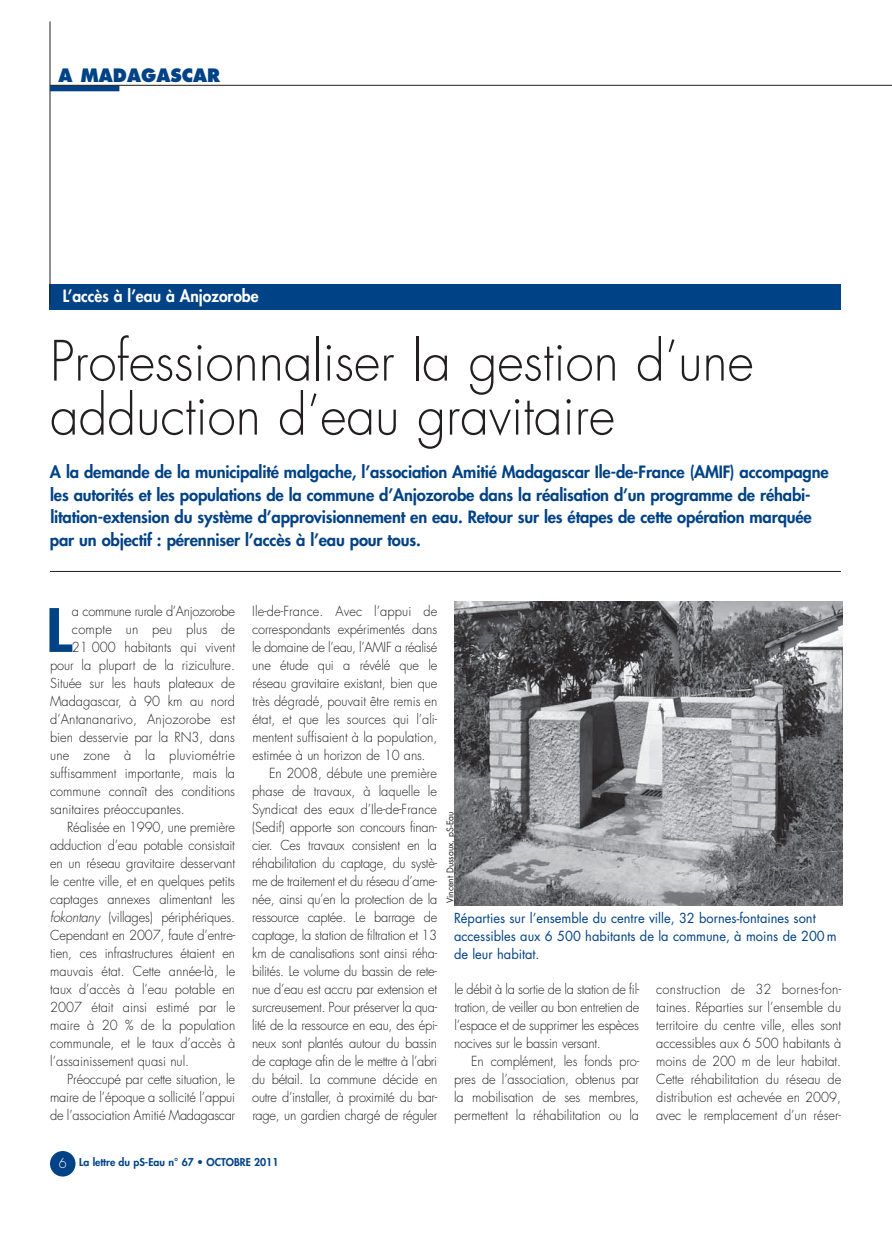
<style>
.page{position:relative;width:892px;height:1233px;background:#fff}
.page>*{position:absolute;margin:0;border:0;box-sizing:border-box;transform-origin:0 0}
.t1{font:800 58.05px "Futura";color:#004286;scale:1.11 1}
.t2{font:300 54px/54px "Futura";color:#231f20;scale:.95 1}
.t3{font:800 18px "Futura";color:#004286;scale:.95 1}
.t4{font:800 16.5px/22.5px "Futura";letter-spacing:-.01em;color:#004286}
.t5{font:800 16.5px "Futura";color:#fff;scale:.95 1}
.t6{font:300 13.5px/18px "Futura";letter-spacing:-.01em;color:#231f20;text-align:justify;scale:.95 1}
.t7{font:13.5px/18px "Futura";color:#004286;scale:.95 1}
.t8{font:300 13.5px "Futura";letter-spacing:.01em;color:#231f20;scale:.95 1}
.t9{font:300 13.5px "Futura";letter-spacing:.02em;color:#231f20;scale:.95 1}
.t10{font:800 10.5px "Futura";color:#004286}
.t11{font:9px "Futura";color:#231f20;scale:.95 1}
.s1{font-style:italic}
.s2{font-weight:300;font-size:13.5px;color:#fff}
</style>
<div class="page">
<div style="left:50px;top:1150px;width:25px;height:26px;background:#004286;border-radius:50%"></div>
<div style="left:50px;top:284px;width:791px;height:25px;background:#004286"></div>
<hr style="left:50px;top:21px;width:1px;height:283px;background:#231f20">
<hr style="left:50px;top:571px;width:791px;height:1px;background:#231f20">
<div style="left:50px;top:85px;width:69px;height:6px;background:#004286"></div>
<hr style="left:50px;top:85px;width:842px;height:1px;background:#231f20">
<img style="left:454px;top:601px;width:388px;height:304px">
<h3 class="t3" style="left:58px;top:67px;width:172px">A MADAGASCAR</h3>
<p class="t5" style="left:63px;top:287px;width:208px">L’accès à l’eau à Anjozorobe</p>
<h2 class="t2" style="left:50px;top:338px;width:742px">Professionnaliser la gestion d’une adduction d’eau gravitaire</h2>
<p class="t4" style="left:50px;top:462px;width:780px">A la demande de la municipalité malgache, l’association Amitié Madagascar Ile-de-France (AMIF) accompagne les autorités et les populations de la commune d’Anjozorobe dans la réalisation d’un programme de réhabi&shy;litation-extension du système d’approvisionnement en eau. Retour sur les étapes de cette opération marquée par un objectif : pérenniser l’accès à l’eau pour tous.</p>
<h1 class="t1" style="left:46px;top:602px;width:25px">L</h1>
<p class="t6" style="left:72px;top:603px;width:173px">a commune rurale d’Anjozorobe</p>
<p class="t9" style="left:72px;top:622px;width:173px">compte un peu plus de</p>
<p class="t6" style="left:72px;top:639px;width:173px">21 000 habitants qui vivent</p>
<p class="t6" style="left:50px;top:657px;width:196px">pour la plupart de la riziculture.</p>
<p class="t6" style="left:50px;top:675px;width:196px">Située sur les hauts plateaux de</p>
<p class="t6" style="left:50px;top:693px;width:196px">Madagascar, à 90 km au nord</p>
<p class="t8" style="left:50px;top:712px;width:196px">d’Antananarivo, Anjozorobe est</p>
<p class="t6" style="left:50px;top:729px;width:196px">bien desservie par la RN3, dans</p>
<p class="t9" style="left:50px;top:748px;width:196px">une zone à la pluviométrie</p>
<p class="t6" style="left:50px;top:765px;width:196px">suffisamment importante, mais la</p>
<p class="t6" style="left:50px;top:783px;width:196px">commune connaît des conditions</p>
<p class="t6" style="left:50px;top:801px;width:143px">sanitaires préoccupantes.</p>
<p class="t6" style="left:67px;top:819px;width:178px">Réalisée en 1990, une première</p>
<p class="t6" style="left:50px;top:837px;width:196px">adduction d’eau potable consistait</p>
<p class="t6" style="left:50px;top:855px;width:196px">en un réseau gravitaire desservant</p>
<p class="t6" style="left:50px;top:873px;width:196px">le centre ville, et en quelques petits</p>
<p class="t6" style="left:50px;top:891px;width:196px">captages annexes alimentant les</p>
<p class="t6" style="left:50px;top:909px;width:196px"><span class="s1">fokontany</span> (villages) périphériques.</p>
<p class="t6" style="left:50px;top:927px;width:196px">Cependant en 2007, faute d’entre-</p>
<p class="t6" style="left:50px;top:945px;width:196px">tien, ces infrastructures étaient en</p>
<p class="t6" style="left:50px;top:963px;width:196px">mauvais état. Cette année-là, le</p>
<p class="t6" style="left:50px;top:981px;width:196px">taux d’accès à l’eau potable en</p>
<p class="t6" style="left:50px;top:999px;width:196px">2007 était ainsi estimé par le</p>
<p class="t6" style="left:50px;top:1017px;width:196px">maire à 20 % de la population</p>
<p class="t6" style="left:50px;top:1035px;width:196px">communale, et le taux d’accès à</p>
<p class="t6" style="left:50px;top:1053px;width:148px">l’assainissement quasi nul.</p>
<p class="t6" style="left:67px;top:1071px;width:178px">Préoccupé par cette situation, le</p>
<p class="t6" style="left:50px;top:1089px;width:196px">maire de l’époque a sollicité l’appui</p>
<p class="t6" style="left:50px;top:1107px;width:196px">de l’association Amitié Madagascar</p>
<p class="t8" style="left:252px;top:604px;width:196px">Ile-de-France. Avec l’appui de</p>
<p class="t6" style="left:252px;top:621px;width:196px">correspondants expérimentés dans</p>
<p class="t6" style="left:252px;top:639px;width:196px">le domaine de l’eau, l’AMIF a réalisé</p>
<p class="t6" style="left:252px;top:657px;width:196px">une étude qui a révélé que le</p>
<p class="t6" style="left:252px;top:675px;width:196px">réseau gravitaire existant, bien que</p>
<p class="t6" style="left:252px;top:693px;width:196px">très dégradé, pouvait être remis en</p>
<p class="t6" style="left:252px;top:711px;width:196px">état, et que les sources qui l’ali-</p>
<p class="t6" style="left:252px;top:729px;width:196px">mentent suffisaient à la population,</p>
<p class="t6" style="left:252px;top:747px;width:184px">estimée à un horizon de 10 ans.</p>
<p class="t6" style="left:269px;top:765px;width:178px">En 2008, débute une première</p>
<p class="t6" style="left:252px;top:783px;width:196px">phase de travaux, à laquelle le</p>
<p class="t6" style="left:252px;top:801px;width:196px">Syndicat des eaux d’Ile-de-France</p>
<p class="t6" style="left:252px;top:819px;width:196px">(Sedif) apporte son concours finan-</p>
<p class="t6" style="left:252px;top:837px;width:196px">cier. Ces travaux consistent en la</p>
<p class="t6" style="left:252px;top:855px;width:196px">réhabilitation du captage, du systè-</p>
<p class="t6" style="left:252px;top:873px;width:196px">me de traitement et du réseau d’ame-</p>
<p class="t6" style="left:252px;top:891px;width:196px">née, ainsi qu’en la protection de la</p>
<p class="t6" style="left:252px;top:909px;width:196px">ressource captée. Le barrage de</p>
<p class="t6" style="left:252px;top:927px;width:196px">captage, la station de filtration et 13</p>
<p class="t6" style="left:252px;top:945px;width:196px">km de canalisations sont ainsi réha-</p>
<p class="t6" style="left:252px;top:963px;width:196px">bilités. Le volume du bassin de rete-</p>
<p class="t6" style="left:252px;top:981px;width:196px">nue d’eau est accru par extension et</p>
<p class="t6" style="left:252px;top:999px;width:196px">surcreusement. Pour préserver la qua-</p>
<p class="t6" style="left:252px;top:1017px;width:196px">lité de la ressource en eau, des épi-</p>
<p class="t6" style="left:252px;top:1035px;width:196px">neux sont plantés autour du bassin</p>
<p class="t6" style="left:252px;top:1053px;width:196px">de captage afin de le mettre à l’abri</p>
<p class="t6" style="left:252px;top:1071px;width:196px">du bétail. La commune décide en</p>
<p class="t6" style="left:252px;top:1089px;width:196px">outre d’installer, à proximité du bar-</p>
<p class="t6" style="left:252px;top:1107px;width:196px">rage, un gardien chargé de réguler</p>
<p class="t11" style="left:446px;top:902px;width:98px;rotate:-90deg">Vincent Dussaux, pS-Eau</p>
<p class="t7" style="left:454px;top:909px;width:404px">Réparties sur l’ensemble du centre ville, 32 bornes-fontaines sont accessibles aux 6 500 habitants de la commune, à moins de 200m de leur habitat.</p>
<p class="t6" style="left:454px;top:981px;width:197px">le débit à la sortie de la station de fil&shy;tration, de veiller au bon entretien de l’espace et de supprimer les espèces nocives sur le bassin versant.</p>
<p class="t6" style="left:454px;top:1053px;width:196px;text-indent:17px">En complément, les fonds pro&shy;pres de l’association, obtenus par la mobilisation de ses membres, permettent la réhabilitation ou la</p>
<p class="t6" style="left:656px;top:981px;width:196px">construction de 32 bornes-fon&shy;taines. Réparties sur l’ensemble du territoire du centre ville, elles sont accessibles aux 6 500 habitants à moins de 200 m de leur habitat.<br>Cette réhabilitation du réseau de distribution est achevée en 2009, avec le remplacement d’un réser-</p>
<p class="t10" style="left:59px;top:1156px;width:221px"><span class="s2">6</span> La lettre du pS-Eau n° 67 • OCTOBRE 2011</p>
</div>
